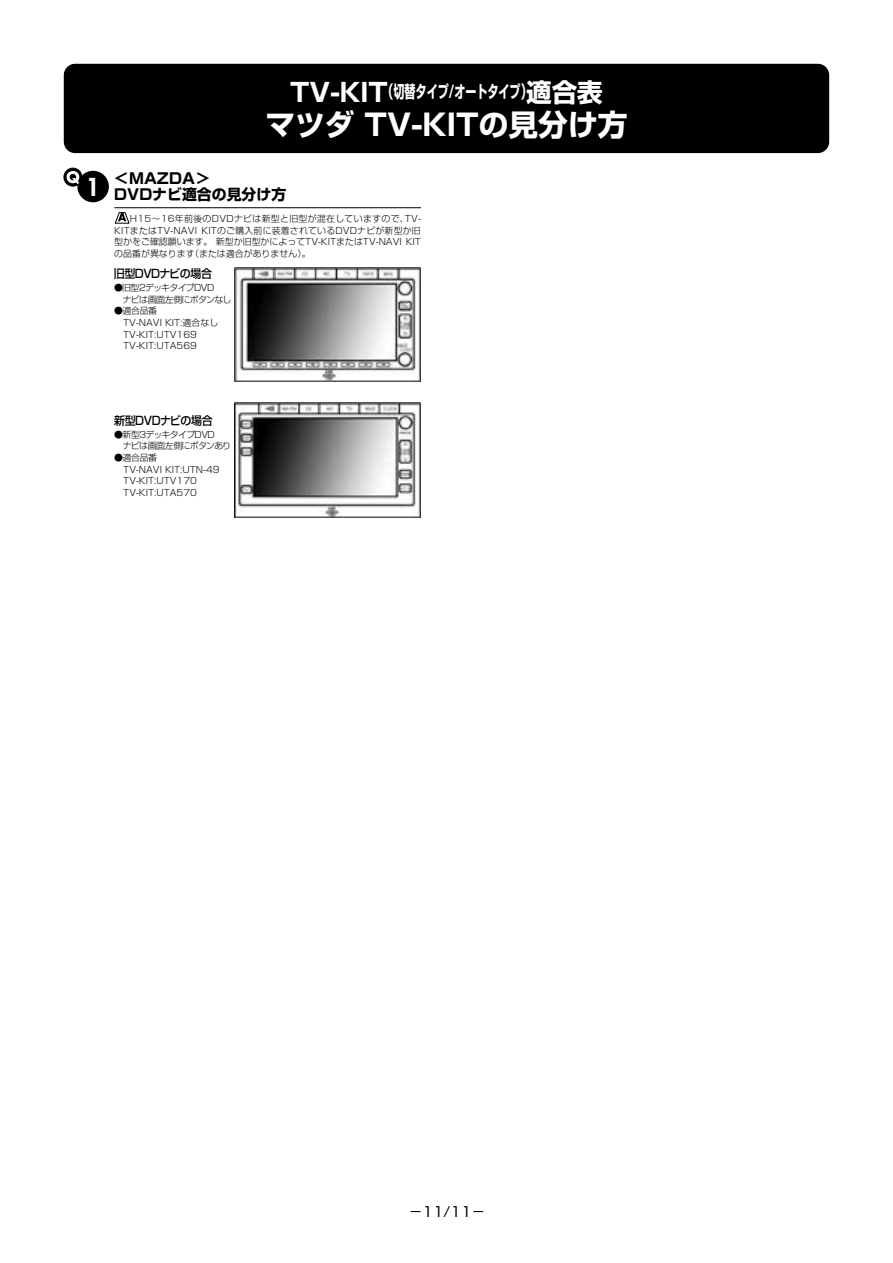
<style>
.page{position:relative;width:893px;height:1263px;background:#fff}
.page>*{position:absolute;margin:0;border:0;box-sizing:border-box;transform-origin:0 0}
.t1{font:700 29.7px "Shin Go Pro";color:#fff}
.t2{font:800 24px "Futura";color:#fff}
.t3{font:700 16.95px "Shin Go Pro";color:#fff;scale:.65 1}
.t4{font:700 14.85px/15.9px "Shin Go Pro";color:#000}
.t5{font:13.8px "Shin Go Pro";color:#000}
.t6{font:500 11.7px "Shin Go Pro";letter-spacing:-.04em;color:#000;scale:.94 1}
.t7{font:300 9px/11.7px "Shin Go Pro";color:#000;text-align:justify}
.t8{font:300 9px/11.7px "Shin Go Pro";letter-spacing:-.065em;color:#000}
.s1{font-size:25.5px}
</style>
<div class="page">
<div style="left:65px;top:65px;width:763px;height:87px;background:#000;border-radius:11px"></div>
<div style="left:64px;top:64px;width:765px;height:89px;border:2px solid #000;border-radius:11px"></div>
<svg style="left:115px;top:212px;width:15px;height:12px"></svg>
<hr style="left:114px;top:207px;width:307px;height:1px;background:#000">
<div style="left:78px;top:171px;width:30px;height:31px;background:#000;border-radius:50%"></div>
<div style="left:77px;top:171px;width:32px;height:31px;border:1px solid #000;border-radius:50%"></div>
<svg style="left:64px;top:168px;width:18px;height:18px"></svg>
<svg style="left:67px;top:171px;width:13px;height:14px"></svg>
<div style="left:64px;top:168px;width:18px;height:18px;border:1px solid #000;border-radius:50%"></div>
<img style="left:234px;top:267px;width:187px;height:114px">
<img style="left:234px;top:402px;width:187px;height:116px">
<h2 class="t2" style="left:86px;top:171px;width:15px">1</h2>
<h3 class="t3" style="left:290px;top:79px;width:482px"><span class="s1">TV-KIT</span>（切替タイプ/オートタイプ）<span class="s1">適合表</span></h3>
<h1 class="t1" style="left:265px;top:101px;width:364px">マツダ TV-KITの見分け方</h1>
<h3 class="t4" style="left:114px;top:169px;width:173px">＜MAZDA＞<br>DVDナビ適合の見分け方</h3>
<p class="t7" style="left:114px;top:211px;width:308px;text-indent:16px">H15〜16年前後のDVDナビは新型と旧型が混在していますので、TV-KITまたはTV-NAVI KITのご購入前に装着されているDVDナビが新型か旧型かをご確認願います。新型か旧型かによってTV-KITまたはTV-NAVI KITの品番が異なります（または適合がありません）。</p>
<p class="t6" style="left:114px;top:264px;width:106px">旧型DVDナビの場合</p>
<p class="t8" style="left:114px;top:281px;width:119px">●旧型2デッキタイプDVD<br>　ナビは画面左側にボタンなし</p>
<p class="t7" style="left:114px;top:304px;width:45px">●適合品番</p>
<p class="t7" style="left:114px;top:316px;width:105px">　TV-NAVI KIT:適合なし</p>
<p class="t7" style="left:114px;top:327px;width:84px">　TV-KIT:UTV169</p>
<p class="t7" style="left:123px;top:339px;width:75px">TV-KIT:UTA569</p>
<p class="t6" style="left:114px;top:411px;width:106px">新型DVDナビの場合</p>
<p class="t8" style="left:123px;top:427px;width:110px;text-indent:-9px">●新型3デッキタイプDVD<br>ナビは画面左側にボタンあり</p>
<p class="t7" style="left:114px;top:451px;width:45px">●適合品番</p>
<p class="t7" style="left:114px;top:462px;width:107px">　TV-NAVI KIT:UTN-49</p>
<p class="t7" style="left:114px;top:474px;width:84px">　TV-KIT:UTV170</p>
<p class="t7" style="left:123px;top:486px;width:75px">TV-KIT:UTA570</p>
<h3 class="t5" style="left:409px;top:1201px;width:78px">−11/11−</h3>
</div>
